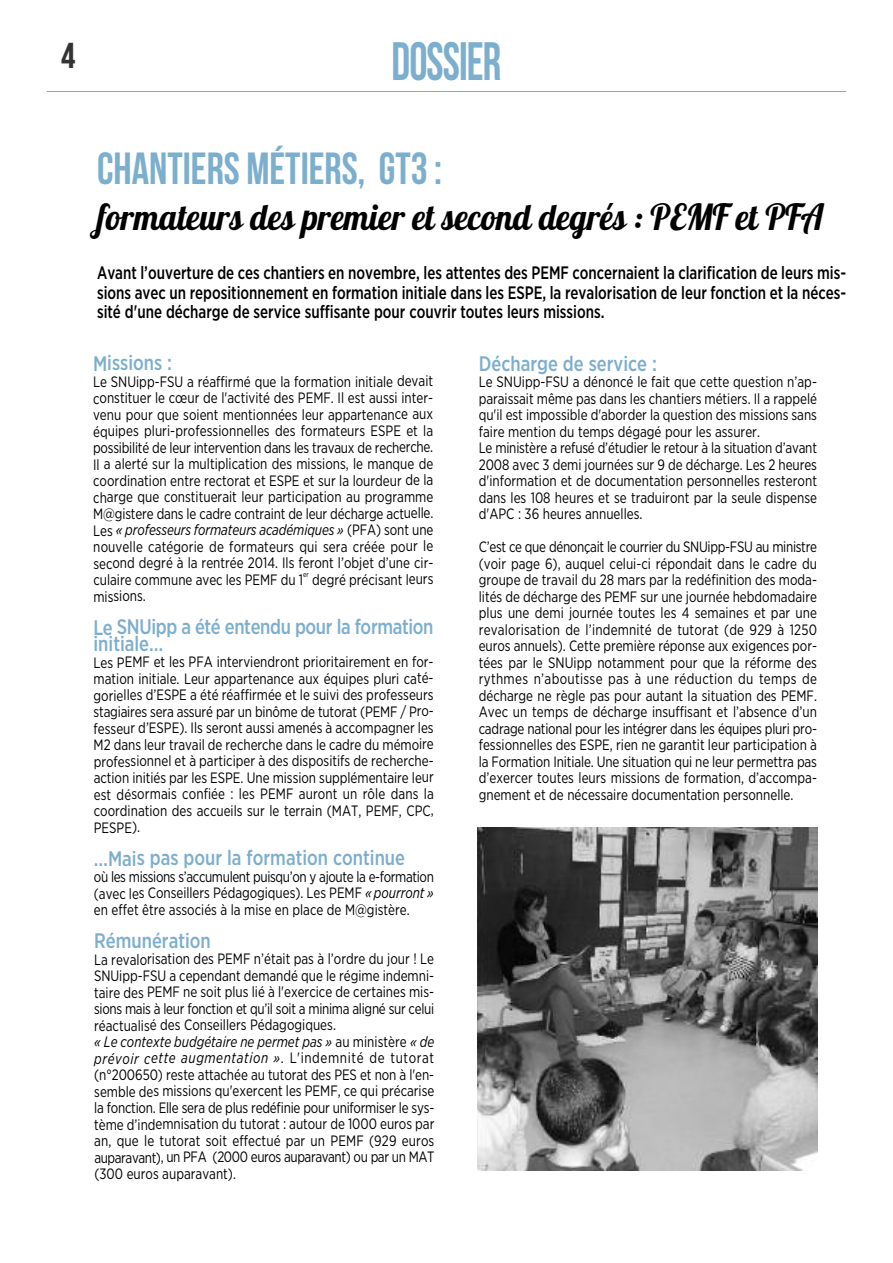
<style>
.page{position:relative;width:893px;height:1263px;background:#fff}
.page>*{position:absolute;margin:0;border:0;box-sizing:border-box;transform-origin:0 0}
.t1{font:54px "Bebas Neue";letter-spacing:-.02em;color:#7caece;scale:.85 1}
.t2{font:45px "Bebas Neue";color:#7caece;scale:.95 1}
.t3{font:36px "Lobster 1.4";color:#000;scale:.95 1}
.t4{font:36px "Bebas Neue";color:#333}
.t5{font:500 21px "Gotham Narrow";color:#7caece;scale:.9 1}
.t6{font:500 21px/16.8px "Gotham Narrow";letter-spacing:-.02em;color:#7caece;scale:.9 1}
.t7{font:500 18px/19.5px "Gotham Narrow";color:#000;text-align:justify;scale:.85 1}
.t8{font:15px/16.5px "Gotham Narrow";color:#000;text-align:justify;scale:.9 1}
.t9{font:7.5px "Gotham Narrow";color:#000;scale:.9 1}
.s1{font-style:italic}
</style>
<div class="page">
<hr style="left:47px;top:91px;width:799px;height:1px;background:#7caece">
<img style="left:477px;top:828px;width:340px;height:342px">
<h3 class="t4" style="left:61px;top:34px;width:16px">4</h3>
<h1 class="t1" style="left:392px;top:30px;width:131px">DOSSIER</h1>
<h2 class="t2" style="left:97px;top:142px;width:365px">CHANTIERS MÉTIERS, GT3:</h2>
<h3 class="t3" style="left:97px;top:194px;width:766px">formateurs des premier et second degrés : PEMF et PFA</h3>
<p class="t7" style="left:97px;top:264px;width:883px">Avant l’ouverture de ces chantiers en novembre, les attentes des PEMF concernaient la clarification de leurs mis&shy;sions avec un repositionnement en formation initiale dans les ESPE, la revalorisation de leur fonction et la néces&shy;sité d'une décharge de service suffisante pour couvrir toutes leurs missions.</p>
<h3 class="t5" style="left:479px;top:356px;width:199px">Décharge de service :</h3>
<p class="t8" style="left:479px;top:375px;width:377px;text-align:left">Le SNUipp-FSU a dénoncé le fait que cette question n’ap&shy;paraissait même pas dans les chantiers métiers. Il a rappelé qu'il est impossible d'aborder la question des missions sans faire mention du temps dégagé pour les assurer.<br>Le ministère a refusé d’étudier le retour à la situation d’avant 2008 avec 3 demi journées sur 9 de décharge. Les 2 heures d'information et de documentation personnelles resteront dans les 108 heures et se traduiront par la seule dispense d'APC : 36 heures annuelles.</p>
<p class="t8" style="left:479px;top:540px;width:377px">C’est ce que dénonçait le courrier du SNUipp-FSU au ministre (voir page 6), auquel celui-ci répondait dans le cadre du groupe de travail du 28 mars par la redéfinition des moda&shy;lités de décharge des PEMF sur une journée hebdomadaire plus une demi journée toutes les 4 semaines et par une revalorisation de l’indemnité de tutorat (de 929 à 1250 euros annuels). Cette première réponse aux exigences por&shy;tées par le SNUipp notamment pour que la réforme des rythmes n’aboutisse pas à une réduction du temps de décharge ne règle pas pour autant la situation des PEMF.<br>Avec un temps de décharge insuffisant et l’absence d’un cadrage national pour les intégrer dans les équipes pluri pro&shy;fessionnelles des ESPE, rien ne garantit leur participation à la Formation Initiale. Une situation qui ne leur permettra pas d’exercer toutes leurs missions de formation, d’accompa&shy;gnement et de nécessaire documentation personnelle.</p>
<h3 class="t5" style="left:93px;top:356px;width:89px">Missions :</h3>
<p class="t8" style="left:93px;top:374px;width:380px">Le SNUipp-FSU a réaffirmé que la formation initiale devait constituer le cœur de l'activité des PEMF. Il est aussi inter&shy;venu pour que soient mentionnées leur appartenance aux équipes pluri-professionnelles des formateurs ESPE et la possibilité de leur intervention dans les travaux de recherche.<br>Il a alerté sur la multiplication des missions, le manque de coordination entre rectorat et ESPE et sur la lourdeur de la charge que constituerait leur participation au programme M@gistere dans le cadre contraint de leur décharge actuelle.<br>Les <span class="s1">« professeurs formateurs académiques »</span> (PFA) sont une nouvelle catégorie de formateurs qui sera créée pour le second degré à la rentrée 2014. Ils feront l’objet d’une cir&shy;culaire commune avec les PEMF du 1</p>
<p class="t9" style="left:303px;top:572px;width:8px">er</p>
<p class="t8" style="left:312px;top:572px;width:136px">degré précisant leurs</p>
<p class="t8" style="left:93px;top:589px;width:60px">missions.</p>
<h3 class="t6" style="left:93px;top:620px;width:379px">Le SNUipp a été entendu pour la formation initiale…</h3>
<p class="t8" style="left:94px;top:655px;width:380px">Les PEMF et les PFA interviendront prioritairement en for&shy;mation initiale. Leur appartenance aux équipes pluri caté&shy;gorielles d’ESPE a été réaffirmée et le suivi des professeurs stagiaires sera assuré par un binôme de tutorat (PEMF / Pro&shy;fesseur d’ESPE). Ils seront aussi amenés à accompagner les M2 dans leur travail de recherche dans le cadre du mémoire professionnel et à participer à des dispositifs de recherche&shy;action initiés par les ESPE. Une mission supplémentaire leur est désormais confiée : les PEMF auront un rôle dans la coordination des accueils sur le terrain (MAT, PEMF, CPC, PESPE).</p>
<h3 class="t5" style="left:94px;top:850px;width:347px">…Mais pas pour la formation continue</h3>
<p class="t8" style="left:94px;top:869px;width:379px">où les missions s’accumulent puisqu’on y ajoute la e-formation (avec les Conseillers Pédagogiques). Les PEMF <span class="s1">« pourront » </span>en effet être associés à la mise en place de M@gistère.</p>
<h3 class="t5" style="left:94px;top:933px;width:131px">Rémunération</h3>
<p class="t8" style="left:94px;top:952px;width:380px;text-align:left">La revalorisation des PEMF n’était pas à l’ordre du jour ! Le SNUipp-FSU a cependant demandé que le régime indemni&shy;taire des PEMF ne soit plus lié à l'exercice de certaines mis&shy;sions mais à leur fonction et qu’il soit a minima aligné sur celui réactualisé des Conseillers Pédagogiques.<br><span class="s1">« Le contexte budgétaire ne permet pas »</span> au ministère <span class="s1">« de prévoir cette augmentation »</span>. L'indemnité de tutorat (n°200650) reste attachée au tutorat des PES et non à l'en&shy;semble des missions qu'exercent les PEMF, ce qui précarise la fonction. Elle sera de plus redéfinie pour uniformiser le sys&shy;tème d’indemnisation du tutorat : autour de 1000 euros par an, que le tutorat soit effectué par un PEMF (929 euros auparavant), un PFA (2000 euros auparavant) ou par un MAT (300 euros auparavant).</p>
</div>
